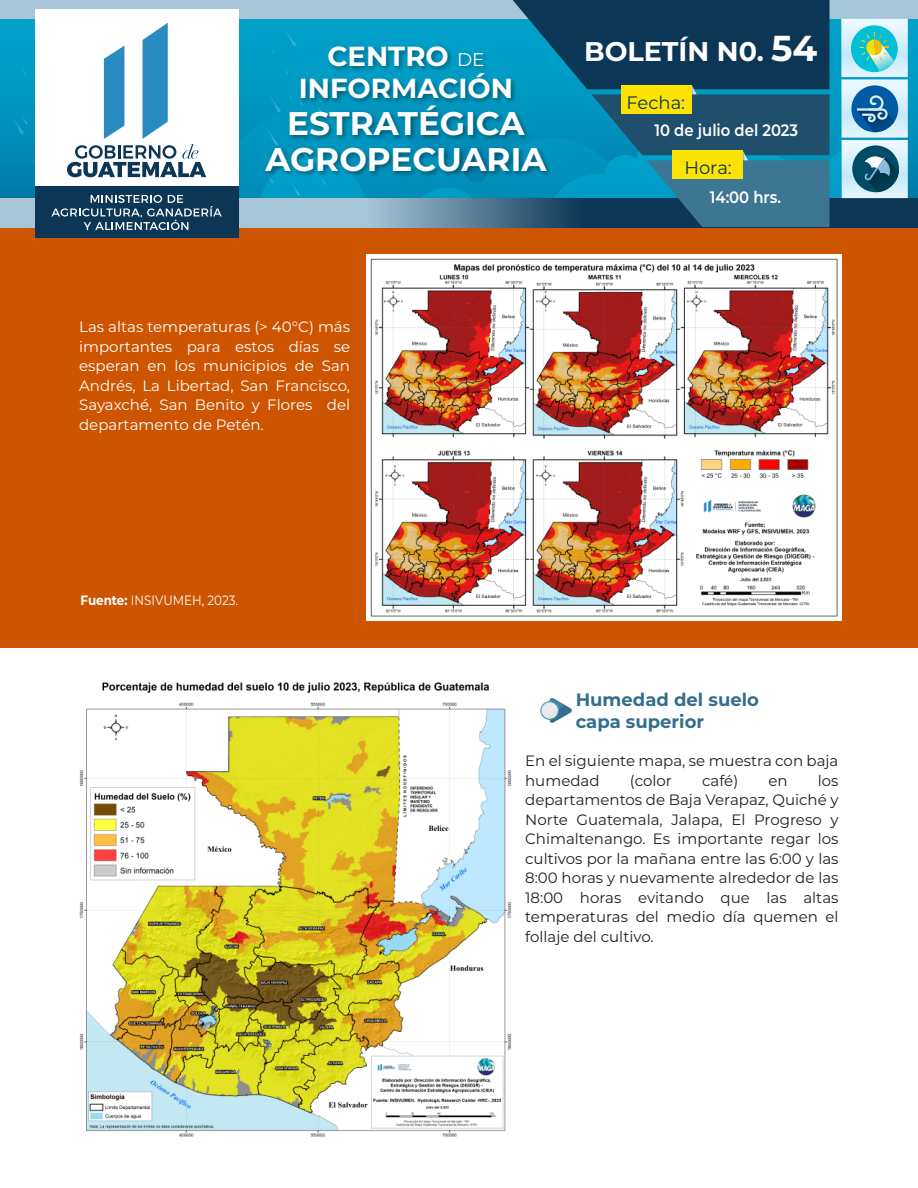
<style>
.page{position:relative;width:918px;height:1188px;background:#fff}
.page>*{position:absolute;margin:0;border:0;box-sizing:border-box;transform-origin:0 0}
.t1{font:700 32.7px "Montserrat";color:#fff}
.t2{font:700 27.6px/32.4px "Montserrat";color:#fff;text-align:center}
.t3{font:700 27px "Montserrat";color:#fff}
.t4{font:700 18px/21.6px "Montserrat";color:#336e8e}
.t5{font:18px "Montserrat";color:#0a3656}
.t6{font:600 16.5px "Montserrat";color:#fff;scale:.9 1}
.t7{font:15px/19.5px "Montserrat";color:#231f20}
.t8{font:15px/19.5px "Montserrat";color:#fff;text-align:justify}
.t9{font:13.5px "Montserrat";color:#fff;scale:.88 1}
.s1{font-weight:400;font-size:18.3px}
.s2{font-size:36px}
.s3{font-weight:700}
</style>
<div class="page">
<div style="left:0;top:227px;width:918px;height:421px;background:#cd5400"></div>
<svg style="left:0;top:19px;width:918px;height:179px;background:#0594bd"></svg>
<div style="left:0;top:0;width:918px;height:19px;background:#a7c7d8"></div>
<svg style="left:34px;top:29px;width:1px;height:21px"></svg>
<svg style="left:31px;top:158px;width:4px;height:13px"></svg>
<svg style="left:19px;top:181px;width:3px;height:5px"></svg>
<svg style="left:20px;top:66px;width:5px;height:8px"></svg>
<svg style="left:32px;top:94px;width:3px;height:12px"></svg>
<svg style="left:11px;top:113px;width:16px;height:32px"></svg>
<svg style="left:0;top:198px;width:918px;height:29px;background:#6f93a9"></svg>
<div style="left:35px;top:9px;width:203px;height:216px;background:#fff"></div>
<div style="left:35px;top:187px;width:203px;height:51px;background:#0b3656"></div>
<svg style="left:51px;top:195px;width:171px;height:35px"></svg>
<svg style="left:67px;top:23px;width:139px;height:154px"></svg>
<svg style="left:899px;top:19px;width:9px;height:58px"></svg>
<svg style="left:899px;top:79px;width:9px;height:59px"></svg>
<svg style="left:899px;top:140px;width:9px;height:58px"></svg>
<svg style="left:240px;top:0;width:659px;height:227px;background:#247e9b"></svg>
<div style="left:673px;top:151px;width:70px;height:28px;background:#fce303"></div>
<img style="left:367px;top:254px;width:474px;height:367px">
<img style="left:79px;top:682px;width:433px;height:455px">
<svg style="left:540px;top:698px;width:32px;height:25px"></svg>
<h2 class="t2" style="left:299px;top:39px;width:215px">CENTRO <span class="s1">DE<br></span>INFORMACIÓN</h2>
<h1 class="t1" style="left:287px;top:99px;width:239px">ESTRATÉGICA</h1>
<h1 class="t1" style="left:265px;top:135px;width:283px">AGROPECUARIA</h1>
<h3 class="t3" style="left:584px;top:32px;width:235px">BOLETÍN N0. <span class="s2">54</span></h3>
<p class="t5" style="left:627px;top:90px;width:60px">Fecha:</p>
<p class="t6" style="left:655px;top:118px;width:161px">10 de julio del 2023</p>
<p class="t5" style="left:684px;top:155px;width:49px">Hora:</p>
<p class="t6" style="left:710px;top:185px;width:81px">14:00 hrs.</p>
<p class="t8" style="left:79px;top:316px;width:272px">Las altas temperaturas (&gt; 40°C) más importantes para estos días se esperan en los municipios de San Andrés, La Libertad, San Francisco, Sayaxché, San Benito y Flores del departamento de Petén.</p>
<p class="t9" style="left:81px;top:591px;width:180px"><span class="s3">Fuente:</span> INSIVUMEH, 2023.</p>
<p class="t4" style="left:576px;top:688px;width:185px">Humedad del suelo capa superior</p>
<p class="t7" style="left:525px;top:751px;width:315px">En el siguiente mapa, se muestra con baja humedad</p>
<p class="t7" style="left:630px;top:770px;width:44px">(color</p>
<p class="t7" style="left:702px;top:770px;width:38px">café)</p>
<p class="t7" style="left:768px;top:770px;width:21px">en</p>
<p class="t7" style="left:525px;top:770px;width:315px;text-align:justify;text-indent:293px">los departamentos de Baja Verapaz, Quiché y Norte Guatemala, Jalapa, El Progreso y Chimaltenango. Es importante regar los cultivos por la mañana entre las 6:00 y las 8:00 horas y nuevamente alrededor de las 18:00 horas evitando que las altas temperaturas del medio día quemen el follaje del cultivo.</p>
</div>
